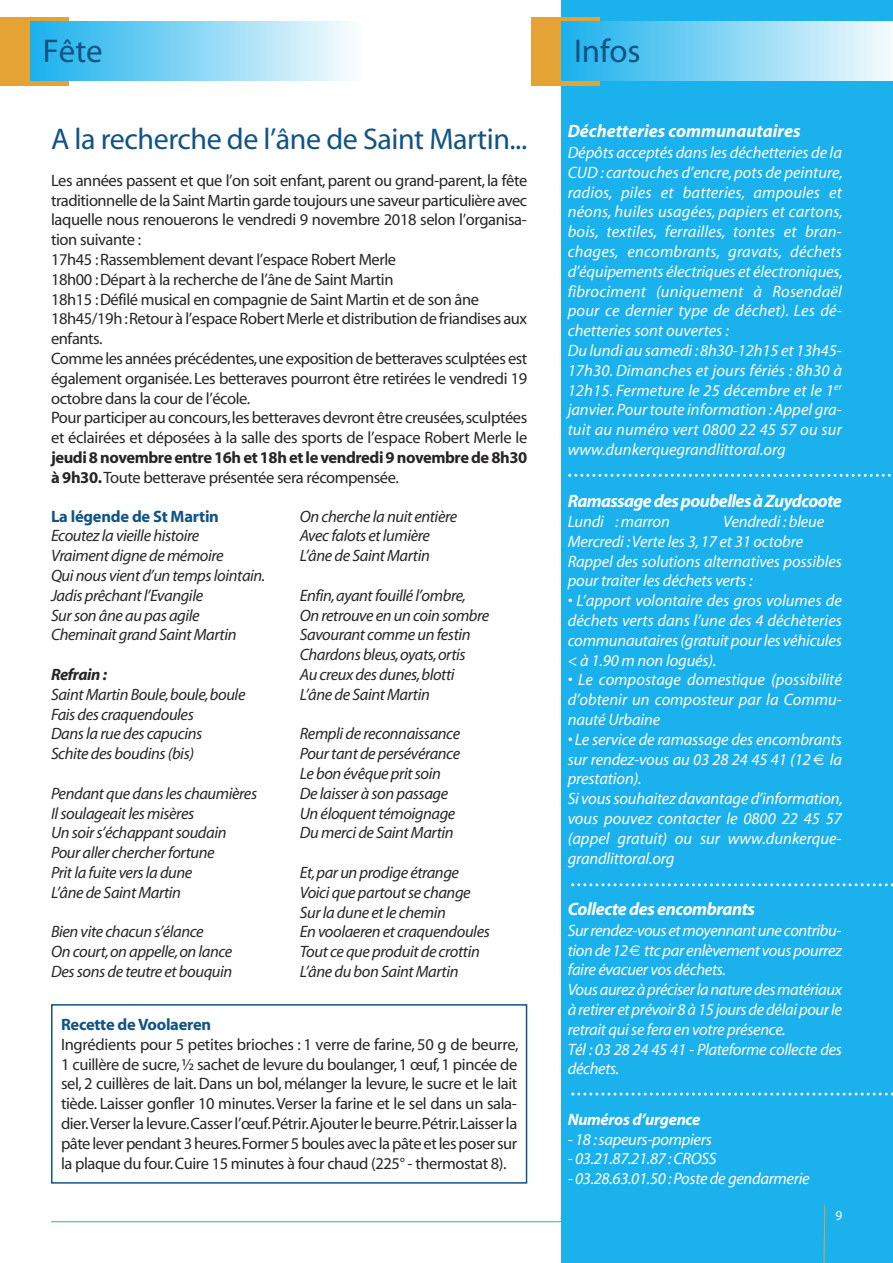
<style>
.page{position:relative;width:893px;height:1263px;background:#fff}
.page>*{position:absolute;margin:0;border:0;box-sizing:border-box;transform-origin:0 0}
.t1{font:33px "Myriad";color:#115385}
.t2{font:30px "Myriad";letter-spacing:-.015em;color:#115385}
.t3{font:italic 700 18px "Myriad";letter-spacing:-.025em;color:#fff}
.t4{font:italic 700 18px "Myriad";color:#fff}
.t5{font:16.5px/19.8px "Myriad";letter-spacing:-.025em;color:#272526}
.t6{font:italic 16.5px/19.8px "Myriad";letter-spacing:-.025em;color:#272526}
.t7{font:italic 16.5px/19.8px "Myriad";letter-spacing:-.01em;color:#fff}
.t8{font:italic 16.5px/19.8px "Myriad";letter-spacing:.01em;color:#fff}
.t9{font:700 16.5px/19.8px "Myriad";letter-spacing:-.025em;color:#272526}
.t10{font:700 16.5px "Myriad";letter-spacing:-.015em;color:#115385}
.t11{font:italic 700 16.5px "Myriad";letter-spacing:-.02em;color:#fff}
.t12{font:italic 700 16.5px "Myriad";letter-spacing:-.025em;color:#272526}
.t13{font:13.5px "Myriad";color:#fff}
.s1{font-weight:400}
</style>
<div class="page">
<div style="left:561px;top:0;width:332px;height:1263px;background:#1ab1ed"></div>
<div style="left:531px;top:17px;width:69px;height:68px;background:#e4a334"></div>
<div style="left:561px;top:21px;width:332px;height:60px;background:linear-gradient(to right,#19b1ed,#f6fbfd)"></div>
<svg style="left:568px;top:474px;width:323px;height:3px"></svg>
<svg style="left:571px;top:883px;width:322px;height:3px"></svg>
<svg style="left:571px;top:1092px;width:322px;height:3px"></svg>
<hr style="left:51px;top:1221px;width:757px;height:1px;background:#1ab1ed">
<svg style="left:823px;top:1204px;width:3px;height:59px"></svg>
<div style="left:0;top:17px;width:68px;height:68px;background:#e4a334"></div>
<div style="left:30px;top:21px;width:332px;height:60px;background:linear-gradient(to right,#1ab1ed,#fbfdfe)"></div>
<div style="left:51px;top:1004px;width:476px;height:179px;border:2px solid #115385"></div>
<h1 class="t1" style="left:43px;top:38px;width:61px">Fête</h1>
<h2 class="t2" style="left:51px;top:128px;width:478px">A la recherche de l’âne de Saint Martin...</h2>
<p class="t5" style="left:51px;top:172px;width:478px">Les années passent et que l’on soit enfant,parent ou grand-parent, la fête traditionnelle de la Saint Martin garde toujours une saveur particulière avec laquelle nous renouerons le vendredi 9 novembre 2018 selon l’organisa&shy;tion suivante :<br>17h45 :Rassemblement devant l’espace Robert Merle<br>18h00 :Départ à la recherche de l’âne de Saint Martin<br>18h15 :Défilé musical en compagnie de Saint Martin et de son âne 18h45/19h :Retour à l’espace Robert Merle et distribution de friandises aux enfants.<br>Comme les années précédentes,une exposition de betteraves sculptées est également organisée. Les betteraves pourront être retirées le vendredi 19 octobre dans la cour de l’école.<br>Pour participer au concours,les betteraves devront être creusées,sculptées et éclairées et déposées à la salle des sports de l’espace Robert Merle le</p>
<p class="t9" style="left:51px;top:449px;width:478px">jeudi8novembreentre16het18hetlevendredi9novembrede8h30 à 9h30.<span class="s1">Toute betterave présentée sera récompensée.</span></p>
<p class="t10" style="left:51px;top:510px;width:169px">La légende de St Martin</p>
<p class="t6" style="left:51px;top:527px;width:216px">Ecoutez la vieille histoire<br>Vraiment digne de mémoire<br>Qui nous vient d’un temps lointain.<br>Jadis prêchant l’Evangile<br>Sur son âne au pas agile<br>Cheminait grand Saint Martin</p>
<p class="t12" style="left:51px;top:668px;width:57px">Refrain :</p>
<p class="t6" style="left:51px;top:686px;width:196px">Saint Martin Boule,boule,boule<br>Fais des craquendoules<br>Dans la rue des capucins<br>Schite des boudins (bis)</p>
<p class="t6" style="left:51px;top:785px;width:208px">Pendant que dans les chaumières<br>Il soulageait les misères<br>Un soir s’échappant soudain<br>Pour aller chercher fortune<br>Prit la fuite vers la dune<br>L’âne de Saint Martin</p>
<p class="t6" style="left:51px;top:923px;width:183px">Bien vite chacun s’élance<br>On court,on appelle,on lance<br>Des sons de teutre et bouquin</p>
<p class="t6" style="left:300px;top:508px;width:159px">On cherche la nuit entière<br>Avec falots et lumière<br>L’âne de Saint Martin</p>
<p class="t6" style="left:300px;top:587px;width:191px">Enfin,ayant fouillé l’ombre,<br>On retrouve en un coin sombre<br>Savourant comme un festin<br>Chardons bleus,oyats,ortis<br>Au creux des dunes,blotti<br>L’âne de Saint Martin</p>
<p class="t6" style="left:300px;top:725px;width:162px">Rempli de reconnaissance<br>Pour tant de persévérance<br>Le bon évêque prit soin<br>De laisser à son passage<br>Un éloquent témoignage<br>Du merci de Saint Martin</p>
<p class="t6" style="left:300px;top:864px;width:192px">Et,par un prodige étrange<br>Voici que partout se change<br>Sur la dune et le chemin<br>En voolaeren et craquendoules<br>Tout ce que produit de crottin<br>L’âne du bon Saint Martin</p>
<p class="t10" style="left:61px;top:1018px;width:152px">Recette deVoolaeren</p>
<p class="t5" style="left:61px;top:1036px;width:459px;text-align:justify">Ingrédients pour 5 petites brioches : 1 verre de farine, 50 g de beurre, 1 cuillère de sucre,½ sachet de levure du boulanger,1 œuf,1 pincée de sel, 2 cuillères de lait. Dans un bol, mélanger la levure, le sucre et le lait tiède. Laisser gonfler 10 minutes.Verser la farine et le sel dans un sala&shy;dier.Verser la levure.Casser l’œuf.Pétrir.Ajouter le beurre.Pétrir.Laisser la pâte lever pendant 3 heures.Former 5 boules avec la pâte et les poser sur la plaque du four.Cuire 15 minutes à four chaud (225° - thermostat 8).</p>
<h1 class="t1" style="left:574px;top:38px;width:68px">Infos</h1>
<p class="t4" style="left:568px;top:125px;width:234px">Déchetteries communautaires</p>
<p class="t8" style="left:568px;top:144px;width:277px">Dépôts acceptés dansles déchetteries de la CUD : cartouches d’encre,pots de peinture, radios, piles et batteries, ampoules et néons, huiles usagées, papiers et cartons, bois, textiles, ferrailles, tontes et bran&shy;chages, encombrants, gravats, déchets d’équipements électriques et électroniques, fibrociment (uniquement à Rosendaël pour ce dernier type de déchet). Les dé&shy;chetteries sont ouvertes :<br>Du lundi au samedi :8h30-12h15 et 13h45- 17h30. Dimanches et jours fériés : 8h30 à 12h15. Fermeture le 25 décembre et le 1<sup>er </sup>janvier.Pourtoute information :Appel gra&shy;tuit au numéro vert 0800 22 45 57 ou sur www.dunkerquegrandlittoral.org</p>
<p class="t3" style="left:568px;top:494px;width:276px">RamassagedespoubellesàZuydcoote</p>
<p class="t7" style="left:568px;top:513px;width:104px">Lundi :marron</p>
<p class="t7" style="left:568px;top:513px;width:276px;text-indent:156px">Vendredi :bleue Mercredi :Verte les 3,17 et 31 octobre Rappel des solutions alternatives possibles pour traiter les déchets verts :</p>
<p class="t7" style="left:568px;top:592px;width:276px;text-align:justify">• L’apport volontaire des gros volumes de déchets verts dans l’une des 4 déchèteries communautaires(gratuit pourles véhicules &lt; à 1.90 m non logués).</p>
<p class="t7" style="left:568px;top:671px;width:276px;text-align:justify">• Le compostage domestique (possibilité d’obtenir un composteur par la Commu&shy;nauté Urbaine</p>
<p class="t7" style="left:568px;top:731px;width:277px">• Le service de ramassage des encombrants sur rendez-vous au 03 28 24 45 41 (12 la prestation).<br>Si voussouhaitez davantage d’information, vous pouvez contacter le 0800 22 45 57 (appel gratuit) ou sur www.dunkerque&shy;grandlittoral.org</p>
<p class="t3" style="left:568px;top:902px;width:189px">Collecte des encombrants</p>
<p class="t7" style="left:568px;top:922px;width:276px">Surrendez-vousetmoyennantunecontribu&shy;tionde12 ttcparenlèvementvouspourrez faire évacuer vos déchets.<br>Vousaurezàpréciserlanaturedesmatériaux àretireretprévoir8à15joursdedélaipourle retrait qui se fera en votre présence.<br>Tél : 03 28 24 45 41 - Plateforme collecte des déchets.</p>
<p class="t11" style="left:568px;top:1113px;width:134px">Numéros d’urgence</p>
<p class="t7" style="left:568px;top:1130px;width:146px">- 18 :sapeurs-pompiers</p>
<p class="t7" style="left:568px;top:1150px;width:150px">- 03.21.87.21.87 :CROSS</p>
<p class="t7" style="left:568px;top:1170px;width:243px">- 03.28.63.01.50 :Poste de gendarmerie</p>
<p class="t13" style="left:836px;top:1211px;width:8px">9</p>
</div>
